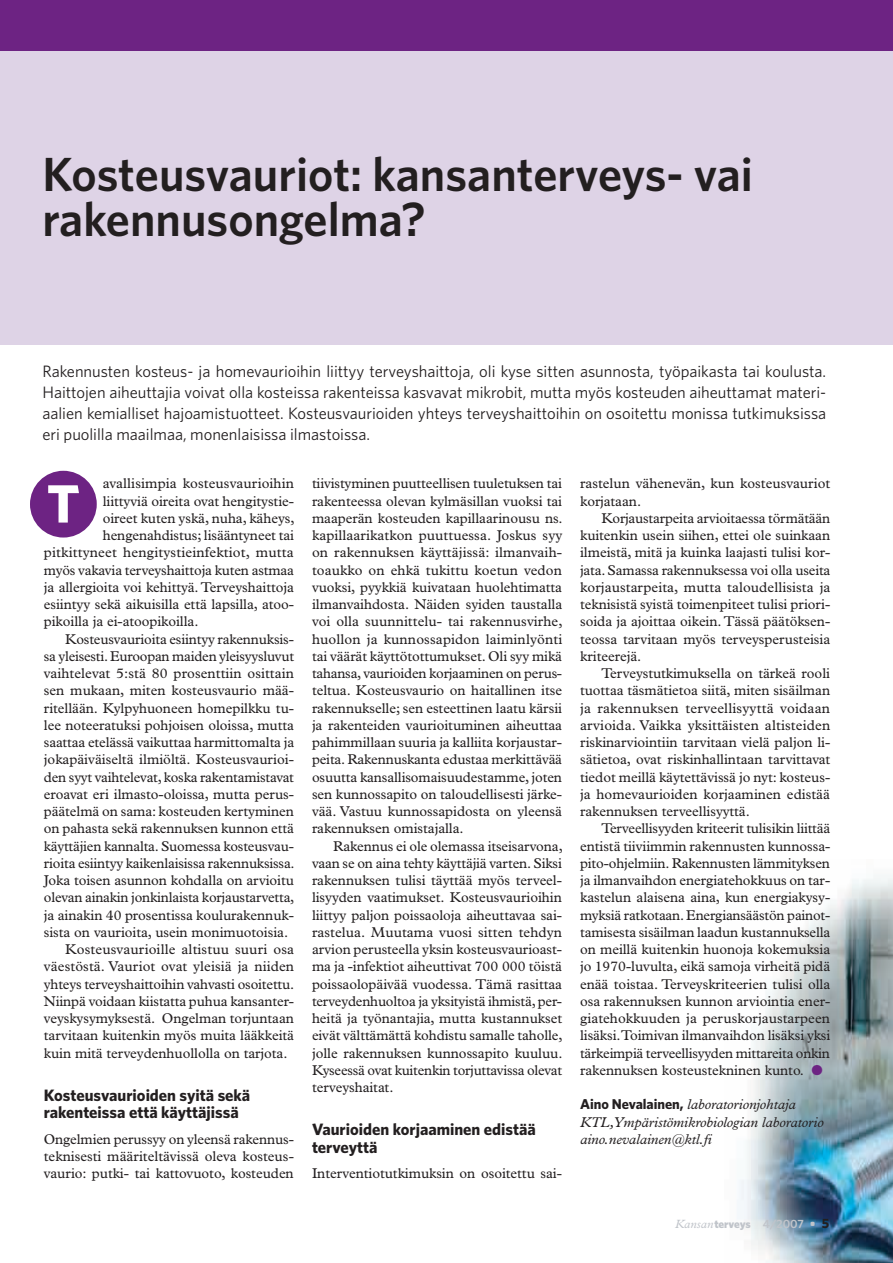
<style>
.page{position:relative;width:893px;height:1263px;background:#fff}
.page>*{position:absolute;margin:0;border:0;box-sizing:border-box;transform-origin:0 0}
.t1{font:700 54px "Whitney";color:#fff}
.t2{font:600 48px/45px "Whitney";color:#231f20}
.t3{font:16.5px/21px "Whitney";letter-spacing:-.005em;color:#231f20;text-align:justify}
.t4{font:700 16.5px/17.2px "Whitney";color:#231f20}
.t5{font:14.25px/17.2px "Plantin";letter-spacing:-.005em;color:#231f20;text-align:justify}
.t6{font:italic 14.25px/17.2px "Plantin";letter-spacing:-.005em;color:#231f20}
.t7{font:900 11.25px "Whitney";letter-spacing:-.01em;color:#c0c4ca}
.s1{color:#6d2383}
.s2{font-family:"Whitney";font-weight:700;font-style:normal}
.s3{font-family:"Plantin";font-weight:400;font-style:italic;font-size:12px}
.s4{font-weight:600;font-size:12px}
.s5{font-weight:700;font-size:12px}
</style>
<div class="page">
<img style="left:737px;top:875px;width:156px;height:388px">
<div style="left:0;top:51px;width:893px;height:294px;background:#ded3e6"></div>
<div style="left:0;top:0;width:893px;height:50px;background:#6d2383"></div>
<div style="left:30px;top:471px;width:67px;height:66px;background:#6d2383;border-radius:50%"></div>
<svg style="left:822px;top:1218px;width:7px;height:10px"></svg>
<h2 class="t2" style="left:42px;top:150px;width:712px">Kosteusvauriot: kansanterveys- vai rakennusongelma?</h2>
<p class="t3" style="left:42px;top:361px;width:785px">Rakennusten kosteus- ja homevaurioihin liittyy terveyshaittoja, oli kyse sitten asunnosta, työpaikasta tai koulusta.<br>Haittojen aiheuttajia voivat olla kosteissa rakenteissa kasvavat mikrobit, mutta myös kosteuden aiheuttamat materi&shy;aalien kemialliset hajoamistuotteet. Kosteusvaurioiden yhteys terveyshaittoihin on osoitettu monissa tutkimuksissa eri puolilla maailmaa, monenlaisissa ilmastoissa.</p>
<p class="t5" style="left:103px;top:475px;width:193px">avallisimpia kosteusvaurioihin</p>
<p class="t5" style="left:103px;top:492px;width:193px">liittyviä oireita ovat hengitystie-</p>
<p class="t5" style="left:103px;top:510px;width:193px">oireet kuten yskä, nuha, kä-heys,</p>
<p class="t5" style="left:103px;top:527px;width:193px">hengenahdistus; lisääntyneet tai</p>
<p class="t5" style="left:44px;top:544px;width:251px">pitkittyneet hengitystieinfektiot, mutta</p>
<p class="t5" style="left:44px;top:561px;width:252px">myös vakavia terveyshaittoja kuten astmaa</p>
<p class="t5" style="left:44px;top:579px;width:252px">ja allergioita voi kehittyä. Terveyshaittoja</p>
<p class="t5" style="left:44px;top:596px;width:252px">esiintyy sekä aikuisilla että lapsilla, atoo-</p>
<p class="t5" style="left:44px;top:613px;width:156px">pikoilla ja ei-atoopikoilla.</p>
<p class="t5" style="left:65px;top:630px;width:230px">Kosteusvaurioita esiintyy rakennuksis-</p>
<p class="t5" style="left:44px;top:648px;width:252px">sa yleisesti. Euroopan maiden yleisyysluvut</p>
<p class="t5" style="left:44px;top:665px;width:252px">vaihtelevat 5:stä 80 prosenttiin osittain</p>
<p class="t5" style="left:44px;top:682px;width:252px">sen mukaan, miten kosteusvaurio mää-</p>
<p class="t5" style="left:44px;top:699px;width:252px">ritellään. Kylpyhuoneen homepilkku tu-</p>
<p class="t5" style="left:44px;top:717px;width:252px">lee noteeratuksi pohjoisen oloissa, mutta</p>
<p class="t5" style="left:44px;top:734px;width:252px">saattaa etelässä vaikuttaa harmittomalta ja</p>
<p class="t5" style="left:44px;top:751px;width:252px">jokapäiväiseltä ilmiöltä. Kosteusvaurioi-</p>
<p class="t5" style="left:44px;top:768px;width:252px">den syyt vaihtelevat, koska rakentamistavat</p>
<p class="t5" style="left:44px;top:786px;width:252px">eroavat eri ilmasto-oloissa, mutta perus-</p>
<p class="t5" style="left:44px;top:803px;width:251px">päätelmä on sama: kosteuden kertyminen</p>
<p class="t5" style="left:44px;top:820px;width:252px">on pahasta sekä rakennuksen kunnon että</p>
<p class="t5" style="left:44px;top:837px;width:252px">käyttäjien kannalta. Suomessa kosteusvau-</p>
<p class="t5" style="left:44px;top:855px;width:252px">rioita esiintyy kaikenlaisissa rakennuksissa.</p>
<p class="t5" style="left:44px;top:872px;width:252px">Joka toisen asunnon kohdalla on arvioitu</p>
<p class="t5" style="left:44px;top:889px;width:252px">olevan ainakin jonkinlaista korjaustarvetta,</p>
<p class="t5" style="left:44px;top:906px;width:252px">ja ainakin 40 prosentissa koulurakennuk-</p>
<p class="t5" style="left:44px;top:924px;width:246px">sista on vaurioita, usein monimuotoisia.</p>
<p class="t5" style="left:65px;top:941px;width:230px">Kosteusvaurioille altistuu suuri osa</p>
<p class="t5" style="left:44px;top:958px;width:252px">väestöstä. Vauriot ovat yleisiä ja niiden</p>
<p class="t5" style="left:44px;top:975px;width:252px">yhteys terveyshaittoihin vahvasti osoitettu.</p>
<p class="t5" style="left:44px;top:993px;width:252px">Niinpä voidaan kiistatta puhua kansanter-</p>
<p class="t5" style="left:44px;top:1010px;width:252px">veyskysymyksestä. Ongelman torjuntaan</p>
<p class="t5" style="left:44px;top:1027px;width:252px">tarvitaan kuitenkin myös muita lääkkeitä</p>
<p class="t5" style="left:44px;top:1044px;width:245px">kuin mitä terveydenhuollolla on tarjota.</p>
<p class="t4" style="left:44px;top:1086px;width:208px">Kosteusvaurioiden syitä sekä rakenteissa että käyttäjissä</p>
<p class="t5" style="left:44px;top:1131px;width:252px">Ongelmien perussyy on yleensä rakennus&shy;teknisesti määriteltävissä oleva kosteus&shy;vaurio: putki- tai kattovuoto, kosteuden</p>
<h1 class="t1" style="left:47px;top:471px;width:34px">T</h1>
<p class="t5" style="left:312px;top:475px;width:252px">tiivistyminen puutteellisen tuuletuksen tai rakenteessa olevan kylmäsillan vuoksi tai maaperän kosteuden kapillaarinousu ns. kapillaarikatkon puuttuessa. Joskus syy on rakennuksen käyttäjissä: ilmanvaih&shy;toaukko on ehkä tukittu koetun vedon vuoksi, pyykkiä kuivataan huolehtimatta ilmanvaihdosta. Näiden syiden taustalla voi olla suunnittelu- tai rakennusvirhe, huollon ja kunnossapidon laiminlyönti tai väärät käyttötottumukset. Oli syy mikä tahansa, vaurioiden korjaaminen on perus&shy;teltua. Kosteusvaurio on haitallinen itse rakennukselle; sen esteettinen laatu kärsii ja rakenteiden vaurioituminen aiheuttaa pahimmillaan suuria ja kalliita korjaustar&shy;peita. Rakennuskanta edustaa merkittävää osuutta kansallisomaisuudestamme, joten sen kunnossapito on taloudellisesti järke&shy;vää. Vastuu kunnossapidosta on yleensä rakennuksen omistajalla.</p>
<p class="t5" style="left:312px;top:837px;width:252px;text-indent:21px">Rakennus ei ole olemassa itseisarvona, vaan se on aina tehty käyttäjiä varten. Siksi rakennuksen tulisi täyttää myös terveel&shy;lisyyden vaatimukset. Kosteusvaurioihin liittyy paljon poissaoloja aiheuttavaa sai&shy;rastelua. Muutama vuosi sitten tehdyn arvion perusteella yksin kosteusvaurioast&shy;ma ja -infektiot aiheuttivat 700 000 töistä poissaolopäivää vuodessa. Tämä rasittaa terveydenhuoltoa ja yksityistä ihmistä, per&shy;heitä ja työnantajia, mutta kustannukset eivät välttämättä kohdistu samalle taholle, jolle rakennuksen kunnossapito kuuluu.<br>Kyseessä ovat kuitenkin torjuttavissa olevat terveyshaitat.</p>
<p class="t4" style="left:312px;top:1120px;width:225px">Vaurioiden korjaaminen edistää terveyttä</p>
<p class="t5" style="left:312px;top:1165px;width:252px">Interventiotutkimuksin on osoitettu sai-</p>
<p class="t5" style="left:580px;top:475px;width:252px">rastelun vähenevän, kun kosteusvauriot korjataan.</p>
<p class="t5" style="left:580px;top:510px;width:252px;text-indent:21px">Korjaustarpeita arvioitaessa törmätään kuitenkin usein siihen, ettei ole suinkaan ilmeistä, mitä ja kuinka laajasti tulisi kor&shy;jata. Samassa rakennuksessa voi olla useita korjaustarpeita, mutta taloudellisista ja teknisistä syistä toimenpiteet tulisi priori&shy;soida ja ajoittaa oikein. Tässä päätöksen&shy;teossa tarvitaan myös terveysperusteisia kriteerejä.</p>
<p class="t5" style="left:580px;top:665px;width:252px;text-indent:21px">Terveystutkimuksella on tärkeä rooli tuottaa täsmätietoa siitä, miten sisäilman ja rakennuksen terveellisyyttä voidaan arvioida. Vaikka yksittäisten altisteiden riskinarviointiin tarvitaan vielä paljon li&shy;sätietoa, ovat riskinhallintaan tarvittavat tiedot meillä käytettävissä jo nyt: kosteus&shy;ja homevaurioiden korjaaminen edistää rakennuksen terveellisyyttä.</p>
<p class="t5" style="left:580px;top:820px;width:252px;text-indent:21px">Terveellisyyden kriteerit tulisikin liittää entistä tiiviimmin rakennusten kunnossa&shy;pito-ohjelmiin. Rakennusten lämmityksen ja ilmanvaihdon energiatehokkuus on tar&shy;kastelun alaisena aina, kun energiakysy&shy;myksiä ratkotaan. Energiansäästön painot&shy;tamisesta sisäilman laadun kustannuksella on meillä kuitenkin huonoja kokemuksia jo 1970-luvulta, eikä samoja virheitä pidä enää toistaa. Terveyskriteerien tulisi olla osa rakennuksen kunnon arviointia ener&shy;giatehokkuuden ja peruskorjaustarpeen lisäksi. Toimivan ilmanvaihdon lisäksi yksi tärkeimpiä terveellisyyden mittareita onkin rakennuksen kosteustekninen kunto. <span class="s1">●</span></p>
<p class="t6" style="left:580px;top:1096px;width:245px"><span class="s2">Aino Nevalainen,</span> laboratorionjohtaja<br>KTL, Ympäristömikrobiologian laboratorio aino.nevalainen@ktl.fi</p>
<p class="t7" style="left:675px;top:1217px;width:142px"><span class="s3">Kansan</span>terveys <span class="s4">4/2007</span> <span class="s5">•</span></p>
</div>
